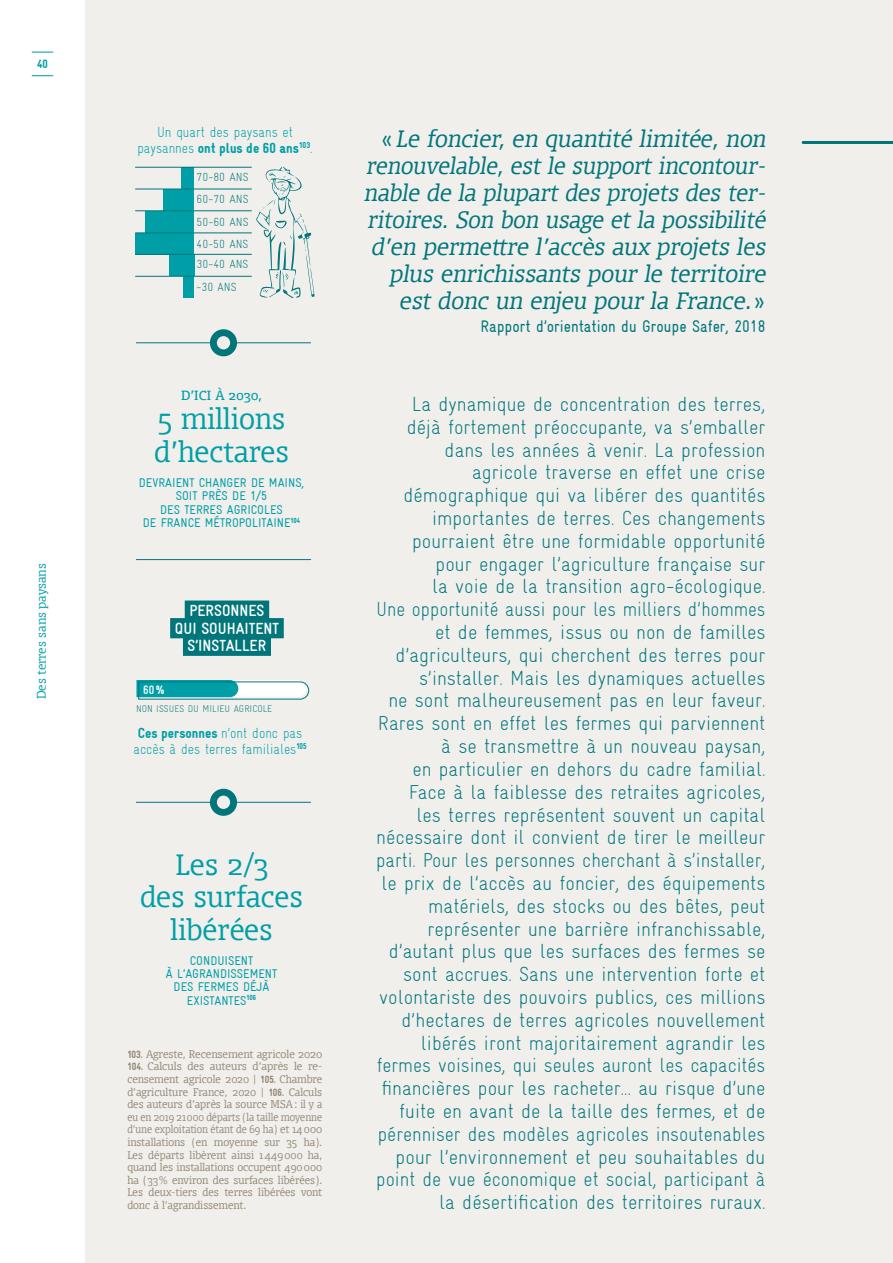
<style>
.page{position:relative;width:893px;height:1263px;background:#fff}
.page>*{position:absolute;margin:0;border:0;box-sizing:border-box;transform-origin:0 0}
.t1{font:300 27.9px/32.4px "Olsen";color:#009fa7}
.t2{font:italic 300 22.5px/27px "Olsen";color:#00767b;text-align:right}
.t3{font:300 condensed 20.25px/22.8px "Gravur";color:#00767b;text-align:right}
.t4{font:condensed 16.8px "Gravur";color:#00767b;scale:.96 1}
.t5{font:700 condensed 16.2px/17.5px "Gravur";color:#fff;text-align:center}
.t6{font:300 condensed 14.55px/15.8px "Gravur";color:#009fa7;text-align:center;scale:.93 1}
.t7{font:condensed 12.75px/13.4px "Gravur";color:#009fa7;text-align:center}
.t8{font:12.75px "Olsen";color:#009fa7}
.t9{font:700 condensed 12.15px "Gravur";color:#fff}
.t10{font:300 12px "Olsen";color:#009fa7}
.t11{font:900 condensed 12px "Gravur";color:#009fa7}
.t12{font:300 condensed 11.7px/23.1px "Gravur";color:#00767b}
.t13{font:300 10.5px/12.6px "Olsen";color:#948875;text-align:justify}
.t14{font:300 condensed 9.75px "Gravur";color:#00767b}
.s1{font-weight:900}
.s2{font-family:"Gravur";font-weight:900;font-stretch:condensed}
.s3{font-style:normal}
</style>
<div class="page">
<svg style="left:32px;top:52px;width:21px;height:1px"></svg>
<svg style="left:32px;top:75px;width:21px;height:1px"></svg>
<div style="left:85px;top:0;width:808px;height:1263px;background:#f1efec"></div>
<hr style="left:136px;top:559px;width:175px;height:1px;background:#00767b">
<hr style="left:136px;top:342px;width:175px;height:1px;background:#00767b">
<div style="left:210px;top:329px;width:27px;height:27px;background:#00767b;border-radius:50%"></div>
<div style="left:217px;top:336px;width:13px;height:13px;background:#f1efec;border-radius:50%"></div>
<hr style="left:136px;top:802px;width:175px;height:1px;background:#00767b">
<div style="left:210px;top:789px;width:27px;height:27px;background:#00767b;border-radius:50%"></div>
<div style="left:217px;top:796px;width:13px;height:13px;background:#f1efec;border-radius:50%"></div>
<svg style="left:256px;top:167px;width:59px;height:131px"></svg>
<div style="left:183px;top:276px;width:11px;height:22px;background:#009fa7"></div>
<div style="left:169px;top:254px;width:25px;height:22px;background:#009fa7"></div>
<div style="left:136px;top:233px;width:58px;height:21px;background:#009fa7"></div>
<div style="left:146px;top:211px;width:48px;height:22px;background:#009fa7"></div>
<div style="left:164px;top:189px;width:30px;height:22px;background:#009fa7"></div>
<div style="left:182px;top:167px;width:12px;height:22px;background:#009fa7"></div>
<hr style="left:135px;top:276px;width:116px;height:1px;background:#00767b">
<hr style="left:135px;top:254px;width:116px;height:1px;background:#00767b">
<hr style="left:135px;top:233px;width:116px;height:1px;background:#00767b">
<hr style="left:135px;top:211px;width:116px;height:1px;background:#00767b">
<hr style="left:135px;top:189px;width:116px;height:1px;background:#00767b">
<hr style="left:135px;top:167px;width:116px;height:1px;background:#00767b">
<svg style="left:136px;top:680px;width:173px;height:20px;background:#6bc1c5"></svg>
<div style="left:185px;top:600px;width:84px;height:21px;background:#00767b"></div>
<div style="left:170px;top:618px;width:114px;height:20px;background:#00767b"></div>
<div style="left:183px;top:636px;width:88px;height:20px;background:#00767b"></div>
<hr style="left:803px;top:141px;width:90px;height:3px;background:#00767b">
<p class="t11" style="left:37px;top:57px;width:12px">40</p>
<p class="t10" style="left:34px;top:699px;width:137px;rotate:-90deg">Des terres sans paysans</p>
<p class="t6" style="left:137px;top:124px;width:190px">Un quart des paysans et paysannes <span class="s1">ont plus de 60 ans</span><sup>103</sup>.</p>
<p class="t12" style="left:197px;top:166px;width:53px">70-80 ANS</p>
<p class="t12" style="left:197px;top:188px;width:53px">60-70 ANS</p>
<p class="t12" style="left:197px;top:210px;width:53px">50-60 ANS</p>
<p class="t12" style="left:197px;top:232px;width:53px">40-50 ANS</p>
<p class="t12" style="left:197px;top:252px;width:53px">30-40 ANS -30 ANS</p>
<p class="t8" style="left:181px;top:387px;width:83px">D’ICI À 2030,</p>
<h1 class="t1" style="left:154px;top:402px;width:136px;line-height:32.8px">5 millions d’hectares</h1>
<p class="t7" style="left:139px;top:476px;width:167px">DEVRAIENT CHANGER DE MAINS,<br>SOIT PRÈS DE 1/5<br>DES TERRES AGRICOLES<br>DE FRANCE MÉTROPOLITAINE<sup>104</sup></p>
<p class="t5" style="left:175px;top:602px;width:106px">PERSONNES<br>QUI SOUHAITENT<br>S’INSTALLER</p>
<p class="t9" style="left:143px;top:683px;width:23px">60%</p>
<p class="t6" style="left:134px;top:725px;width:188px"><span class="s1">Ces personnes</span> n’ont donc pas accès à des terres familiales<sup>105</sup></p>
<p class="t14" style="left:136px;top:703px;width:138px">NON ISSUES DU MILIEU AGRICOLE</p>
<h1 class="t1" style="left:140px;top:848px;width:165px;text-align:center">Les 2/3<br>des surfaces libérées</h1>
<p class="t7" style="left:166px;top:953px;width:113px">CONDUISENT<br>À L’AGRANDISSEMENT<br>DES FERMES DÉJÀ<br>EXISTANTES<sup>106</sup></p>
<p class="t13" style="left:127px;top:1047px;width:196px"><span class="s2">103.</span> Agreste, Recensement agricole 2020<br><span class="s2">104.</span> Calculs des auteurs d’après le re&shy;censement agricole 2020 | <span class="s2">105.</span> Chambre d’agriculture France, 2020 | <span class="s2">106.</span> Calculs des auteurs d’après la source MSA: il y a eu en 2019 21000 départs (la taille moyenne d’une exploitation étant de 69 ha) et 14000 installations (en moyenne sur 35 ha).<br>Les départs libèrent ainsi 1449000 ha, quand les installations occupent 490000 ha (33% environ des surfaces libérées).<br>Les deux-tiers des terres libérées vont donc à l’agrandissement.</p>
<p class="t2" style="left:363px;top:125px;width:408px"><span class="s3">«</span> Le foncier, en quantité limitée, non renouvelable, est le support incontour&shy;nable de la plupart des proj ets des ter&shy;ritoires. Son bon usage et la possibilité d’en permettre l’accès aux proj ets les plus enrichissants pour le territoire est donc un enj eu pour la France.<span class="s3">»</span></p>
<p class="t4" style="left:480px;top:317px;width:298px">Rapport d’orientation du Groupe Safer, 2018</p>
<p class="t3" style="left:376px;top:393px;width:391px">La dynamique de concentration des terres, déjà fortement préoccupante, va s’emballer dans les années à venir. La profession agricole traverse en effet une crise démographique qui va libérer des quantités importantes de terres. Ces changements pourraient être une formidable opportunité pour engager l’agriculture française sur<br>la voie de la transition agro-écologique.<br>Une opportunité aussi pour les milliers d’hommes et de femmes, issus ou non de familles d’agriculteurs, qui cherchent des terres pour s’installer. Mais les dynamiques actuelles<br>ne sont malheureusement pas en leur faveur.<br>Rares sont en effet les fermes qui parviennent à se transmettre à un nouveau paysan,<br>en particulier en dehors du cadre familial.<br>Face à la faiblesse des retraites agricoles,<br>les terres représentent souvent un capital nécessaire dont il convient de tirer le meilleur parti. Pour les personnes cherchant à s’installer, le prix de l’accès au foncier, des équipements matériels, des stocks ou des bêtes, peut représenter une barrière infranchissable, d’autant plus que les surfaces des fermes se sont accrues. Sans une intervention forte et volontariste des pouvoirs publics, ces millions d’hectares de terres agricoles nouvellement libérés iront majoritairement agrandir les fermes voisines, qui seules auront les capacités financières pour les racheter... au risque d’une fuite en avant de la taille des fermes, et de pérenniser des modèles agricoles insoutenables pour l’environnement et peu souhaitables du point de vue économique et social, participant à la désertification des territoires ruraux.</p>
</div>
